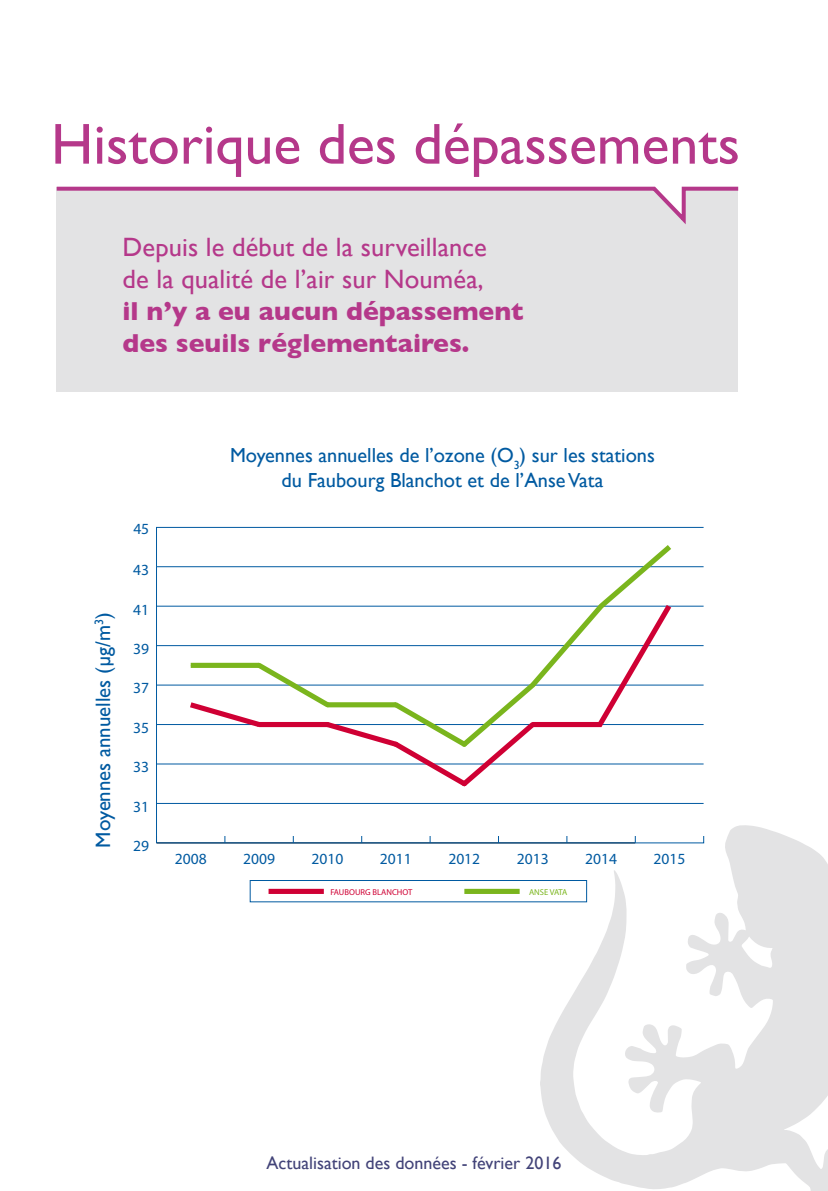
<style>
.page{position:relative;width:828px;height:1191px;background:#fff}
.page>*{position:absolute;margin:0;border:0;box-sizing:border-box;transform-origin:0 0}
.t1{font:58px "Gill Sans";color:#b5388a}
.t2{font:26.4px/31.8px "Gill Sans";letter-spacing:.005em;color:#b5388a}
.t3{font:700 26.4px/31.8px "Gill Sans";color:#b5388a}
.t4{font:20.8px "Gill Sans";color:#005aa1}
.t5{font:20.4px/24.4px "Gill Sans";color:#005aa1;text-align:center}
.t6{font:18px "Gill Sans";color:#424378}
.t7{font:15.6px "Myriad Pro";color:#005aa1}
.t8{font:8.6px "Myriad Pro";color:#cf0034}
.t9{font:8.6px "Myriad Pro";letter-spacing:-.03em;color:#7ab51d}
</style>
<div class="page">
<div style="left:57px;top:187px;width:681px;height:204px;background:#e3e3e4"></div>
<svg style="left:540px;top:825px;width:288px;height:366px"></svg>
<hr style="left:156px;top:567px;width:1px;height:276px;background:#005aa1">
<hr style="left:156px;top:842px;width:479px;height:1px;background:#005aa1">
<hr style="left:156px;top:803px;width:547px;height:1px;background:#005aa1">
<div style="left:250px;top:880px;width:337px;height:22px;border:1px solid #005aa1"></div>
<div style="left:268px;top:888px;width:56px;height:6px;background:#cf0034"></div>
<div style="left:464px;top:888px;width:55px;height:6px;background:#7ab51d"></div>
<svg style="left:634px;top:835px;width:70px;height:8px"></svg>
<svg style="left:156px;top:526px;width:548px;height:261px"></svg>
<svg style="left:56px;top:186px;width:683px;height:43px"></svg>
<h1 class="t1" style="left:51px;top:110px;width:690px">Historique des dépassements</h1>
<p class="t2" style="left:122px;top:231px;width:366px">Depuis le début de la surveillance de la qualité de l’air sur Nouméa,</p>
<p class="t3" style="left:122px;top:295px;width:403px">il n’y a eu aucun dépassement des seuils réglementaires.</p>
<p class="t4" style="left:91px;top:847px;width:237px;rotate:-90deg">Moyennes annuelles (µg/m<sup>3</sup>)</p>
<p class="t7" style="left:133px;top:519px;width:17px">45</p>
<p class="t7" style="left:133px;top:560px;width:17px">43</p>
<p class="t7" style="left:133px;top:599px;width:17px">41</p>
<p class="t7" style="left:133px;top:639px;width:17px">39</p>
<p class="t7" style="left:133px;top:678px;width:17px">37</p>
<p class="t7" style="left:133px;top:718px;width:17px">35</p>
<p class="t7" style="left:133px;top:757px;width:17px">33</p>
<p class="t7" style="left:133px;top:797px;width:17px">31</p>
<p class="t7" style="left:133px;top:836px;width:17px">29</p>
<p class="t5" style="left:230px;top:443px;width:426px">Moyennes annuelles de l’ozone (O<sub>3</sub>) sur les stations du Faubourg Blanchot et de l’Anse Vata</p>
<p class="t7" style="left:175px;top:849px;width:33px">2008</p>
<p class="t7" style="left:243px;top:849px;width:33px">2009</p>
<p class="t7" style="left:311px;top:849px;width:33px">2010</p>
<p class="t7" style="left:380px;top:849px;width:33px">2011</p>
<p class="t7" style="left:448px;top:849px;width:33px">2012</p>
<p class="t7" style="left:517px;top:849px;width:33px">2013</p>
<p class="t7" style="left:585px;top:849px;width:33px">2014</p>
<p class="t8" style="left:330px;top:886px;width:83px">FAUBOURG BLANCHOT</p>
<p class="t9" style="left:529px;top:886px;width:40px">ANSE VATA</p>
<p class="t7" style="left:653px;top:849px;width:33px">2015</p>
<p class="t6" style="left:267px;top:1151px;width:296px">Actualisation des données - février 2016</p>
</div>
